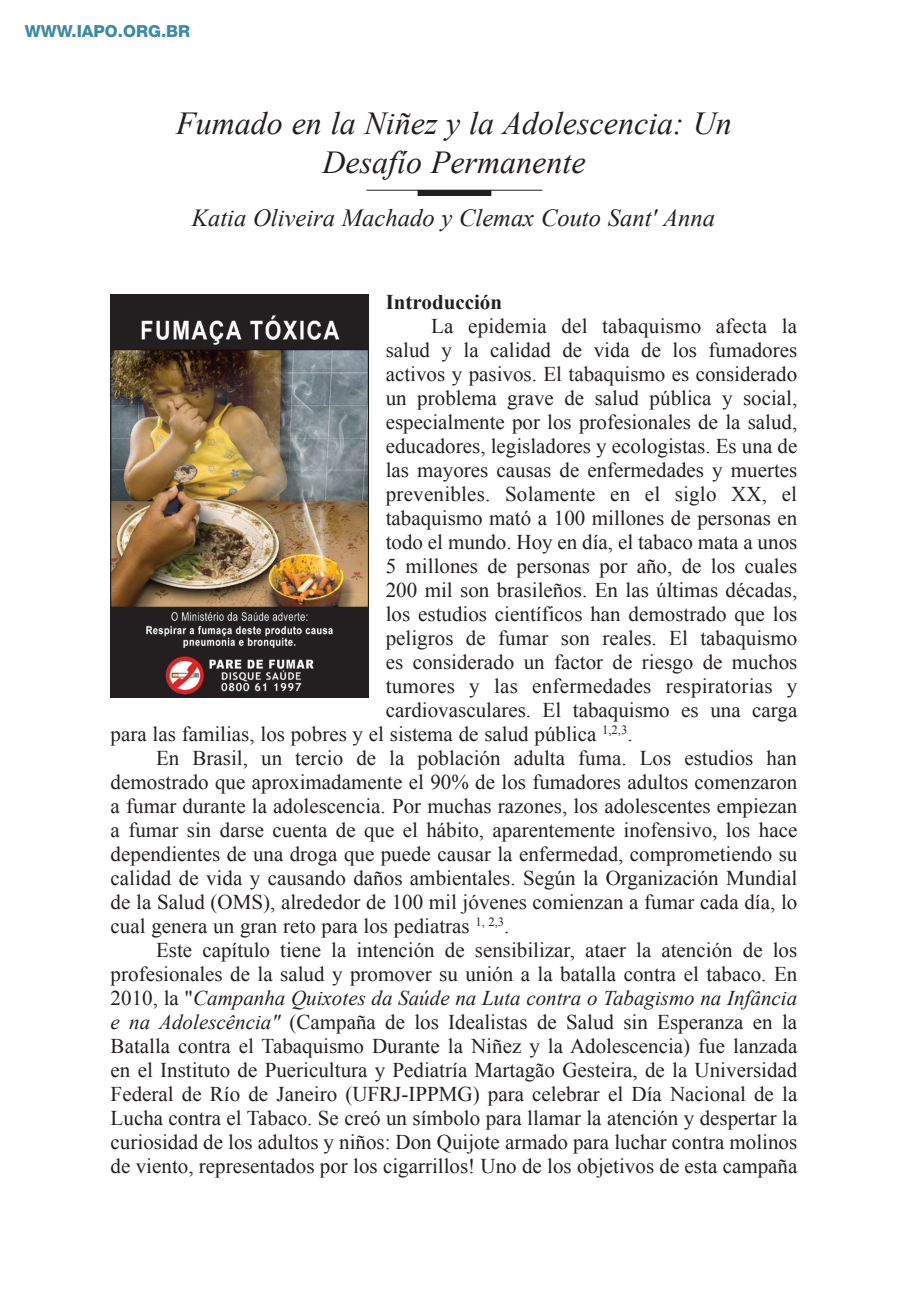
<style>
.page{position:relative;width:908px;height:1304px;background:#fff}
.page>*{position:absolute;margin:0;border:0;box-sizing:border-box;transform-origin:0 0}
.t1{font:italic 32px/38.4px "Times New Roman";color:#231f20;text-align:center}
.t2{font:italic 24.6px "Times New Roman";color:#231f20}
.t3{font:21px "Times New Roman";color:#231f20}
.t4{font:italic 21px "Times New Roman";color:#231f20}
.t5{font:700 21px "Times New Roman";color:#231f20}
.t6{font:800 16.6px "Helvetica Neue";color:#3d8aa6}
.s1{font-style:normal}
.s2{font-style:italic}
</style>
<div class="page">
<hr style="left:366px;top:190px;width:176px;height:1px;background:#231f20">
<div style="left:417px;top:190px;width:74px;height:6px;background:#231f20"></div>
<img style="left:111px;top:295px;width:257px;height:403px">
<p class="t6" style="left:25px;top:21px;width:167px">WWW.IAPO.ORG.BR</p>
<h1 class="t1" style="left:176px;top:104px;width:557px">Fumado en la Niñez y la Adolescencia: Un<br>Desafío Permanente</h1>
<p class="t2" style="left:191px;top:204px;width:524px">Katia Oliveira Machado y Clemax Couto Sant' Anna</p>
<p class="t5" style="left:385px;top:291px;width:118px">Introducción</p>
<p class="t3" style="left:431px;top:315px;width:367px">La epidemia del tabaquismo afecta la</p>
<p class="t3" style="left:385px;top:339px;width:413px">salud y la calidad de vida de los fumadores</p>
<p class="t3" style="left:385px;top:363px;width:413px">activos y pasivos. El tabaquismo es considerado</p>
<p class="t3" style="left:385px;top:387px;width:413px">un problema grave de salud pública y social,</p>
<p class="t3" style="left:385px;top:411px;width:413px">especialmente por los profesionales de la salud,</p>
<p class="t3" style="left:385px;top:435px;width:413px">educadores, legisladores y ecologistas. Es una de</p>
<p class="t3" style="left:385px;top:459px;width:413px">las mayores causas de enfermedades y muertes</p>
<p class="t3" style="left:385px;top:483px;width:412px">prevenibles. Solamente en el siglo XX, el</p>
<p class="t3" style="left:385px;top:507px;width:413px">tabaquismo mató a 100 millones de personas en</p>
<p class="t3" style="left:385px;top:531px;width:413px">todo el mundo. Hoy en día, el tabaco mata a unos</p>
<p class="t3" style="left:385px;top:555px;width:413px">5 millones de personas por año, de los cuales</p>
<p class="t3" style="left:385px;top:579px;width:413px">200 mil son brasileños. En las últimas décadas,</p>
<p class="t3" style="left:385px;top:603px;width:413px">los estudios científicos han demostrado que los</p>
<p class="t3" style="left:385px;top:627px;width:413px">peligros de fumar son reales. El tabaquismo</p>
<p class="t3" style="left:385px;top:651px;width:413px">es considerado un factor de riesgo de muchos</p>
<p class="t3" style="left:385px;top:675px;width:413px">tumores y las enfermedades respiratorias y</p>
<p class="t3" style="left:385px;top:699px;width:413px">cardiovasculares. El tabaquismo es una carga</p>
<p class="t3" style="left:111px;top:723px;width:523px">para las familias, los pobres y el sistema de salud pública <sup>1,2,3</sup>.</p>
<p class="t3" style="left:156px;top:747px;width:642px">En Brasil, un tercio de la población adulta fuma. Los estudios han</p>
<p class="t3" style="left:111px;top:771px;width:688px">demostrado que aproximadamente el 90% de los fumadores adultos comenzaron</p>
<p class="t3" style="left:111px;top:795px;width:688px">a fumar durante la adolescencia. Por muchas razones, los adolescentes empiezan</p>
<p class="t3" style="left:111px;top:819px;width:688px">a fumar sin darse cuenta de que el hábito, aparentemente inofensivo, los hace</p>
<p class="t3" style="left:111px;top:843px;width:688px">dependientes de una droga que puede causar la enfermedad, comprometiendo su</p>
<p class="t3" style="left:111px;top:867px;width:687px">calidad de vida y causando daños ambientales. Según la Organización Mundial</p>
<p class="t3" style="left:111px;top:891px;width:688px">de la Salud (OMS), alrededor de 100 mil jóvenes comienzan a fumar cada día, lo</p>
<p class="t3" style="left:111px;top:915px;width:400px">cual genera un gran reto para los pediatras <sup>1,</sup> <sup>2,3</sup>.</p>
<p class="t3" style="left:156px;top:939px;width:642px">Este capítulo tiene la intención de sensibilizar, ataer la atención de los</p>
<p class="t3" style="left:111px;top:963px;width:688px">profesionales de la salud y promover su unión a la batalla contra el tabaco. En</p>
<p class="t4" style="left:111px;top:987px;width:687px"><span class="s1">2010, la "</span>Campanha Quixotes da Saúde na Luta contra o Tabagismo na Infância</p>
<p class="t3" style="left:111px;top:1011px;width:687px"><span class="s2">e na Adolescência"</span> (Campaña de los Idealistas de Salud sin Esperanza en la</p>
<p class="t3" style="left:111px;top:1035px;width:688px">Batalla contra el Tabaquismo Durante la Niñez y la Adolescencia) fue lanzada</p>
<p class="t3" style="left:111px;top:1059px;width:688px">en el Instituto de Puericultura y Pediatría Martagão Gesteira, de la Universidad</p>
<p class="t3" style="left:111px;top:1083px;width:688px">Federal de Río de Janeiro (UFRJ-IPPMG) para celebrar el Día Nacional de la</p>
<p class="t3" style="left:111px;top:1107px;width:688px">Lucha contra el Tabaco. Se creó un símbolo para llamar la atención y despertar la</p>
<p class="t3" style="left:111px;top:1131px;width:687px">curiosidad de los adultos y niños: Don Quijote armado para luchar contra molinos</p>
<p class="t3" style="left:111px;top:1155px;width:688px">de viento, representados por los cigarrillos! Uno de los objetivos de esta campaña</p>
</div>
